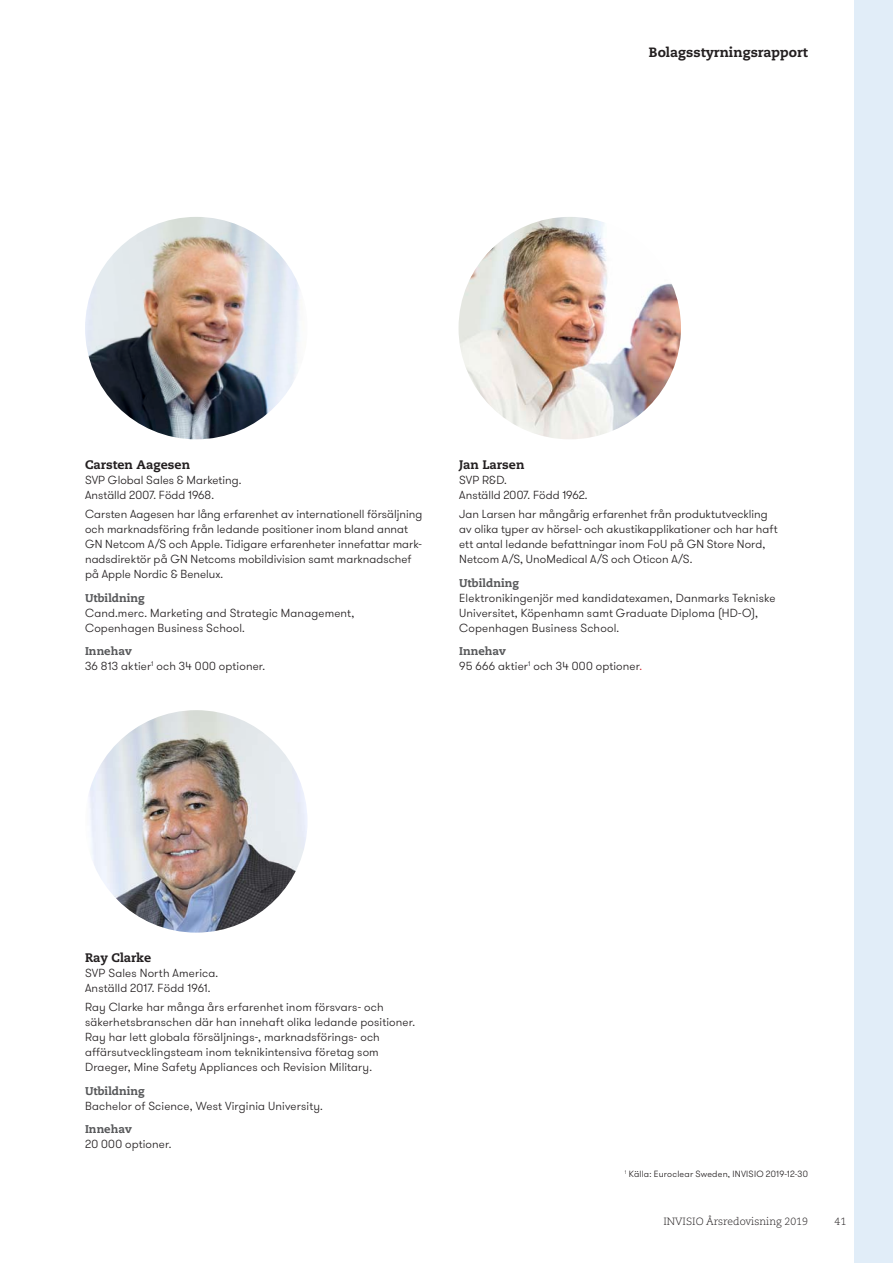
<style>
.page{position:relative;width:893px;height:1263px;background:#fff}
.page>*{position:absolute;margin:0;border:0;box-sizing:border-box;transform-origin:0 0}
.t1{font:800 13.5px "Caecilia LT Pro 85";color:#231f20}
.mellis1_BV_2016{font:800 12.3px "Caecilia LT Pro 85";color:#231f20}
.Brödtext_BV_2016{font:300 11.7px/15px "GT Walsheim";letter-spacing:.005em;color:#231f20}
.mellis1_BV_2016-2{font:300 11.7px/15px "GT Walsheim";letter-spacing:.005em;color:#231f20}
.mellis2_BV_2016{font:800 11.25px "Caecilia LT Pro 85";color:#57585a}
.t2{font:300 10.5px "Caecilia LT Pro 45";color:#231f20}
.fotnot_2016{font:300 9px "GT Walsheim";letter-spacing:.02em;color:#231f20}
.s1{color:#d1232a}
</style>
<div class="page">
<div style="left:855px;top:0;width:38px;height:1263px;background:#e1edf8"></div>
<img style="left:85px;top:217px;width:222px;height:222px;border-radius:111px">
<img style="left:85px;top:710px;width:222px;height:223px;border-radius:111px">
<img style="left:458px;top:217px;width:223px;height:222px;border-radius:111px">
<p class="t1" style="left:649px;top:43px;width:161px">Bolagsstyrningsrapport</p>
<p class="mellis1_BV_2016" style="left:85px;top:456px;width:107px">Carsten Aagesen</p>
<p class="mellis1_BV_2016-2" style="left:85px;top:472px;width:158px">SVP Global Sales &amp; Marketing.<br>Anställd 2007. Född 1968.</p>
<p class="Brödtext_BV_2016" style="left:85px;top:507px;width:339px">Carsten Aagesen har lång erfarenhet av internationell försäljning och marknadsföring från ledande positioner inom bland annat GN Netcom A/S och Apple. Tidigare erfarenheter innefattar mark&shy;nadsdirektör på GN Netcoms mobildivision samt marknadschef på Apple Nordic &amp; Benelux.</p>
<p class="mellis2_BV_2016" style="left:85px;top:590px;width:61px">Utbildning</p>
<p class="Brödtext_BV_2016" style="left:85px;top:605px;width:271px">Cand.merc. Marketing and Strategic Management,<br>Copenhagen Business School.</p>
<p class="mellis2_BV_2016" style="left:85px;top:643px;width:48px">Innehav</p>
<p class="Brödtext_BV_2016" style="left:85px;top:659px;width:182px">36 813 aktier<sup>1</sup> och 34 000 optioner.</p>
<p class="mellis1_BV_2016" style="left:459px;top:456px;width:67px">Jan Larsen</p>
<p class="mellis1_BV_2016-2" style="left:459px;top:472px;width:130px">SVP R&amp;D.<br>Anställd 2007. Född 1962.</p>
<p class="Brödtext_BV_2016" style="left:459px;top:507px;width:320px">Jan Larsen har mångårig erfarenhet från produktutveckling av olika typer av hörsel- och akustikapplikationer och har haft ett antal ledande befattningar inom FoU på GN Store Nord, Netcom A/S, UnoMedical A/S och Oticon A/S.</p>
<p class="mellis2_BV_2016" style="left:459px;top:575px;width:61px">Utbildning</p>
<p class="Brödtext_BV_2016" style="left:459px;top:590px;width:318px">Elektronikingenjör med kandidatexamen, Danmarks Tekniske<br>Universitet, Köpenhamn samt Graduate Diploma (HD-O),<br>Copenhagen Business School.</p>
<p class="mellis2_BV_2016" style="left:459px;top:643px;width:48px">Innehav</p>
<p class="Brödtext_BV_2016" style="left:459px;top:659px;width:184px">95 666 aktier<sup>1</sup> och 34 000 optioner<span class="s1">.</span></p>
<p class="mellis1_BV_2016" style="left:85px;top:949px;width:68px">Ray Clarke</p>
<p class="mellis1_BV_2016-2" style="left:85px;top:966px;width:135px">SVP Sales North America.</p>
<p class="Brödtext_BV_2016" style="left:85px;top:981px;width:127px">Anställd 2017. Född 1961.</p>
<p class="Brödtext_BV_2016" style="left:85px;top:1000px;width:332px">Ray Clarke har många års erfarenhet inom försvars- och säkerhetsbranschen där han innehaft olika ledande positioner.<br>Ray har lett globala försäljnings-, marknadsförings- och affärsutvecklingsteam inom teknikintensiva företag som Draeger, Mine Safety Appliances och Revision Military.</p>
<p class="mellis2_BV_2016" style="left:85px;top:1083px;width:61px">Utbildning</p>
<p class="Brödtext_BV_2016" style="left:85px;top:1098px;width:239px">Bachelor of Science, West Virginia University.</p>
<p class="mellis2_BV_2016" style="left:85px;top:1121px;width:48px">Innehav</p>
<p class="Brödtext_BV_2016" style="left:85px;top:1137px;width:88px">20 000 optioner.</p>
<p class="fotnot_2016" style="left:625px;top:1168px;width:185px"><sup>1</sup> Källa: Euroclear Sweden, INVISIO 2019-12-30</p>
<p class="t2" style="left:663px;top:1214px;width:146px">INVISIO Årsredovisning 2019</p>
<p class="t2" style="left:834px;top:1214px;width:13px">41</p>
</div>
